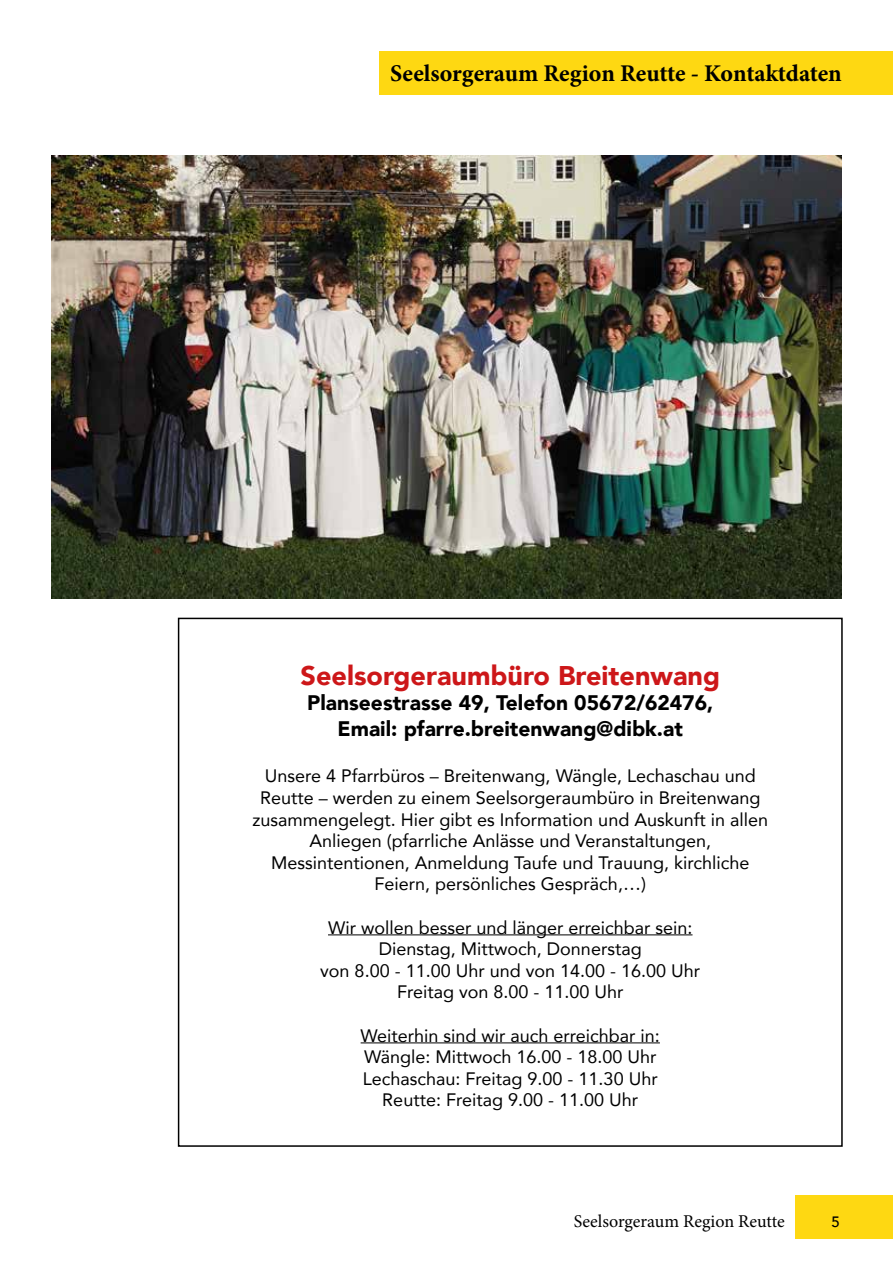
<style>
.page{position:relative;width:893px;height:1263px;background:#fff}
.page>*{position:absolute;margin:0;border:0;box-sizing:border-box;transform-origin:0 0}
.t1{font:900 27px "Avenir";color:#cd1719}
.t2{font:700 24px "Minion Pro";letter-spacing:-.005em;color:#000}
.t3{font:900 21px/25.2px "Avenir";color:#000;text-align:center}
.t4{font:18px/21.6px "Avenir";color:#000;text-align:center}
.t5{font:18px "Minion Pro";color:#000}
.t6{font:500 15px "Avenir";color:#000}
</style>
<div class="page">
<div style="left:795px;top:1195px;width:98px;height:44px;background:#fed812"></div>
<div style="left:379px;top:51px;width:514px;height:44px;background:#fed812"></div>
<hr style="left:328px;top:934px;width:364px;height:1px;background:#000">
<hr style="left:361px;top:1042px;width:299px;height:1px;background:#000">
<div style="left:178px;top:618px;width:665px;height:529px;border:2px solid #000"></div>
<img style="left:51px;top:156px;width:791px;height:442px">
<h2 class="t2" style="left:390px;top:56px;width:453px">Seelsorgeraum Region Reutte - Kontaktdaten</h2>
<h1 class="t1" style="left:301px;top:652px;width:421px">Seelsorgeraumbüro Breitenwang</h1>
<p class="t3" style="left:307px;top:690px;width:408px">Planseestrasse 49, Telefon 05672/62476,<br>Email: pfarre.breitenwang@dibk.at</p>
<p class="t4" style="left:252px;top:765px;width:517px">Unsere 4 Pfarrbüros – Breitenwang, Wängle, Lechaschau und Reutte – werden zu einem Seelsorgeraumbüro in Breitenwang zusammengelegt. Hier gibt es Information und Auskunft in allen Anliegen (pfarrliche Anlässe und Veranstaltungen, Messintentionen, Anmeldung Taufe und Trauung, kirchliche Feiern, persönliches Gespräch,…)</p>
<p class="t4" style="left:320px;top:916px;width:381px">Wir wollen besser und länger erreichbar sein:<br>Dienstag, Mittwoch, Donnerstag<br>von 8.00 - 11.00 Uhr und von 14.00 - 16.00 Uhr Freitag von 8.00 - 11.00 Uhr</p>
<p class="t4" style="left:361px;top:1024px;width:301px">Weiterhin sind wir auch erreichbar in:<br>Wängle: Mittwoch 16.00 - 18.00 Uhr Lechaschau: Freitag 9.00 - 11.30 Uhr Reutte: Freitag 9.00 - 11.00 Uhr</p>
<p class="t5" style="left:574px;top:1209px;width:213px">Seelsorgeraum Region Reutte</p>
<p class="t6" style="left:832px;top:1209px;width:10px">5</p>
</div>
